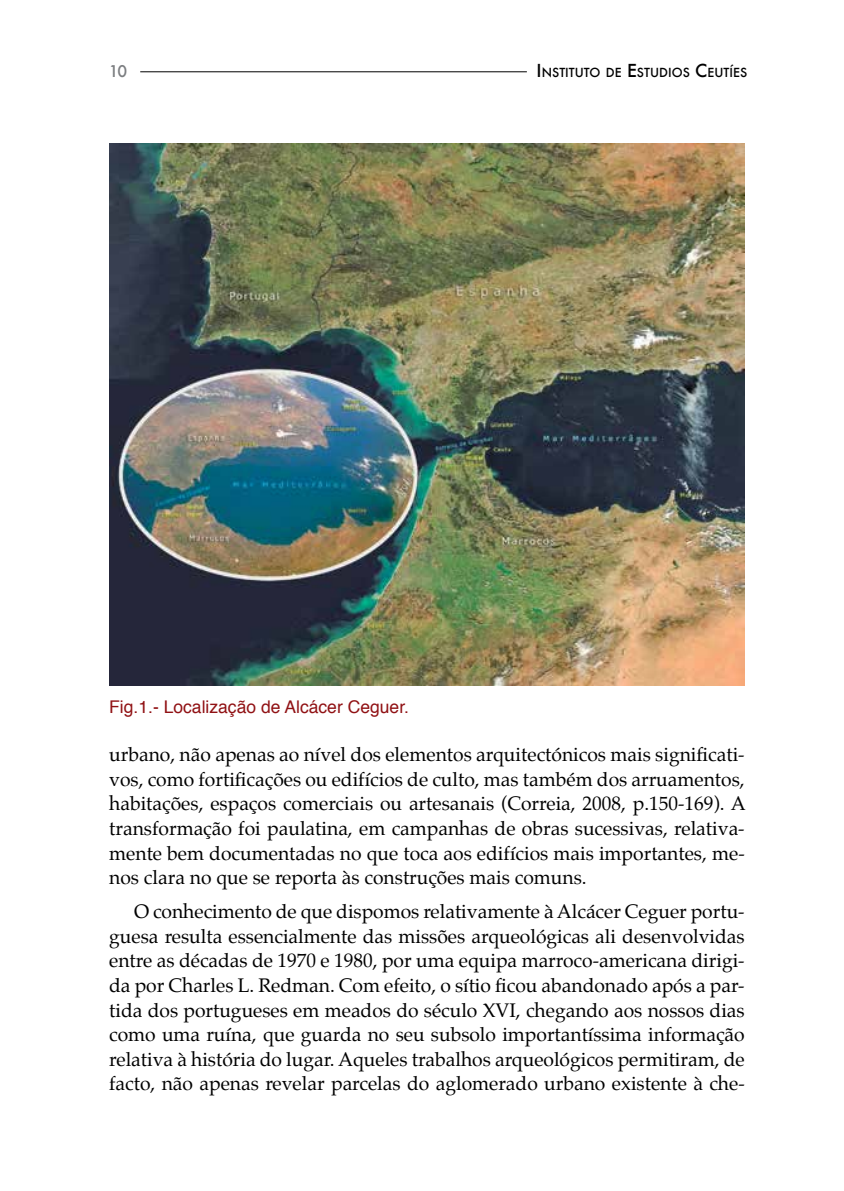
<style>
.page{position:relative;width:844px;height:1191px;background:#fff}
.page>*{position:absolute;margin:0;border:0;box-sizing:border-box;transform-origin:0 0}
.t1{font:19.25px/24.5px "Palatino";color:#000;text-align:justify}
.t2{font:17.5px "Helvetica";color:#901114}
.t3{font:500 15.75px "Futura";color:#7c7e81}
.t4{font:500 12.25px "Futura";color:#000}
.s1{font-size:17.5px}
</style>
<div class="page">
<hr style="left:140px;top:71px;width:386px;height:1px;background:#000">
<img style="left:109px;top:144px;width:635px;height:542px">
<p class="t3" style="left:109px;top:60px;width:20px">10</p>
<p class="t4" style="left:536px;top:64px;width:212px"><span class="s1">I</span>NSTITUTO DE <span class="s1">E</span>STUDI OS <span class="s1">C</span>EUTÍES</p>
<p class="t2" style="left:109px;top:693px;width:301px">Fig.1.- Localização de Alcácer Ceguer.</p>
<p class="t1" style="left:109px;top:742px;width:638px">urbano, não apenas ao nível dos elementos arquitectónicos mais significati&shy;vos, como fortificações ou edifícios de culto, mas também dos arruamentos, habitações, espaços comerciais ou artesanais (Correia, 2008, p.150-169). A transformação foi paulatina, em campanhas de obras sucessivas, relativa&shy;mente bem documentadas no que toca aos edifícios mais importantes, me&shy;nos clara no que se reporta às construções mais comuns.</p>
<p class="t1" style="left:109px;top:899px;width:637px;text-indent:25px">O conhecimento de que dispomos relativamente à Alcácer Ceguer portu&shy;guesa resulta essencialmente das missões arqueológicas ali desenvolvidas entre as décadas de 1970 e 1980, por uma equipa marroco-americana dirigi&shy;da por Charles L. Redman. Com efeito, o sítio ficou abandonado após a par&shy;tida dos portugueses em meados do século XVI, chegando aos nossos dias como uma ruína, que guarda no seu subsolo importantíssima informação relativa à história do lugar. Aqueles trabalhos arqueológicos permitiram, de facto, não apenas revelar parcelas do aglomerado urbano existente à che-</p>
</div>
